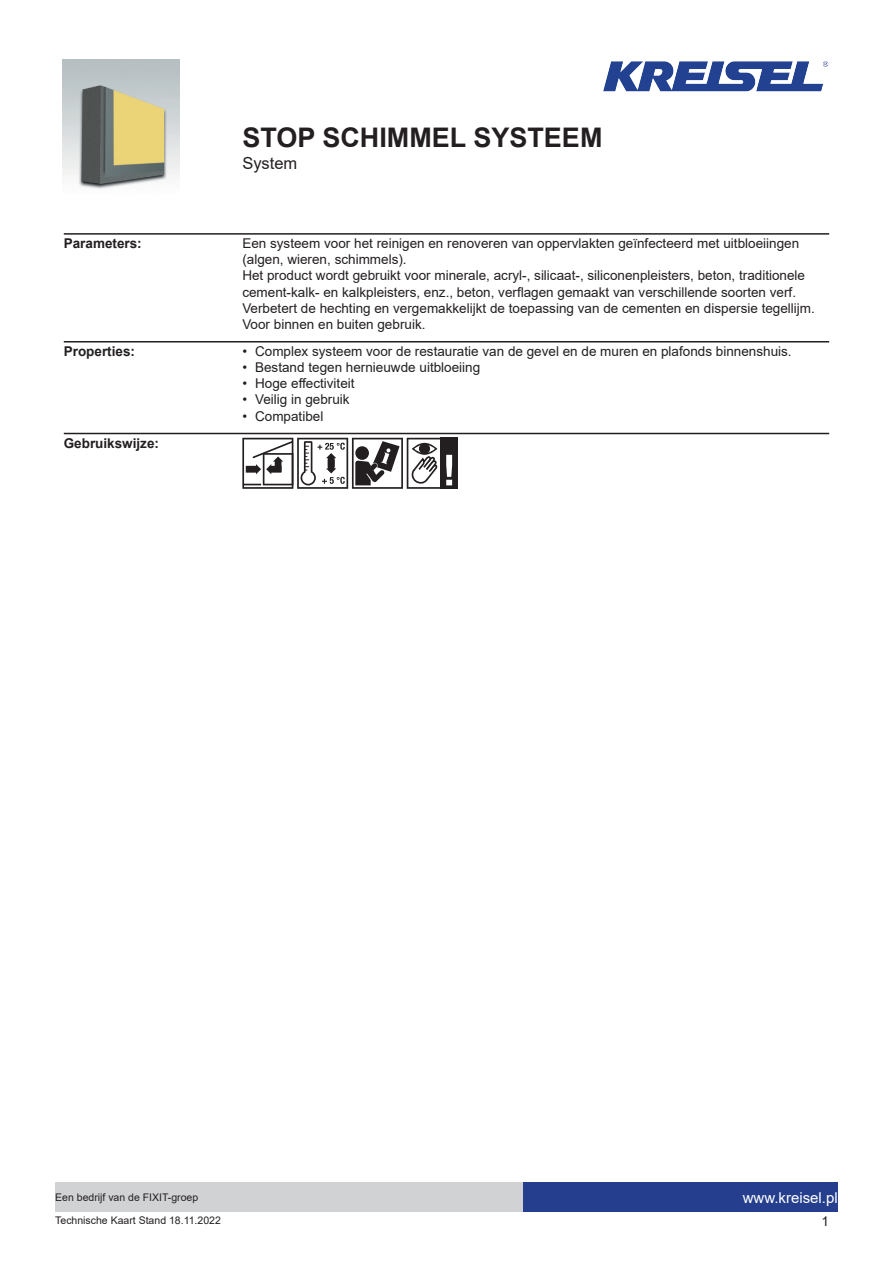
<style>
.page{position:relative;width:893px;height:1263px;background:#fff}
.page>*{position:absolute;margin:0;border:0;box-sizing:border-box;transform-origin:0 0}
.t1{font:700 27px "Arial";color:#231f20}
.t2{font:16.5px "Arial";color:#231f20}
.t3{font:15px "Arial";color:#fff}
.t4{font:13.5px/16.2px "Arial";color:#231f20}
.t5{font:700 13.5px "Arial";color:#231f20}
.t6{font:10.5px "Arial";color:#231f20}
</style>
<div class="page">
<img style="left:63px;top:60px;width:117px;height:129px">
<img style="left:603px;top:61px;width:226px;height:31px">
<div style="left:523px;top:1182px;width:315px;height:30px;background:#253f8e"></div>
<div style="left:55px;top:1182px;width:468px;height:30px;background:#d1d2d4"></div>
<hr style="left:64px;top:233px;width:765px;height:2px;background:#231f20">
<hr style="left:64px;top:341px;width:765px;height:1px;background:#231f20">
<hr style="left:64px;top:433px;width:765px;height:1px;background:#231f20">
<svg style="left:242px;top:438px;width:216px;height:51px"></svg>
<h1 class="t1" style="left:242px;top:119px;width:362px">STOP SCHIMMEL SYSTEEM</h1>
<p class="t2" style="left:242px;top:152px;width:57px">System</p>
<p class="t5" style="left:64px;top:234px;width:80px">Parameters:</p>
<p class="t4" style="left:242px;top:235px;width:574px">Een systeem voor het reinigen en renoveren van oppervlakten geïnfecteerd met uitbloeiingen (algen, wieren, schimmels).<br>Het product wordt gebruikt voor minerale, acryl-, silicaat-, siliconenpleisters, beton, traditionele cement-kalk- en kalkpleisters, enz., beton, verflagen gemaakt van verschillende soorten verf.<br>Verbetert de hechting en vergemakkelijkt de toepassing van de cementen en dispersie tegellijm.<br>Voor binnen en buiten gebruik.</p>
<p class="t5" style="left:64px;top:342px;width:73px">Properties:</p>
<p class="t4" style="left:242px;top:343px;width:551px">• Complex systeem voor de restauratie van de gevel en de muren en plafonds binnenshuis.</p>
<p class="t4" style="left:242px;top:359px;width:239px">• Bestand tegen hernieuwde uitbloeiing</p>
<p class="t4" style="left:242px;top:375px;width:114px">• Hoge effectiviteit</p>
<p class="t4" style="left:242px;top:391px;width:109px">• Veilig in gebruik</p>
<p class="t4" style="left:242px;top:408px;width:83px">• Compatibel</p>
<p class="t5" style="left:64px;top:433px;width:97px">Gebruikswijze:</p>
<p class="t6" style="left:55px;top:1190px;width:144px">Een bedrijf van de FIXIT-groep</p>
<p class="t3" style="left:743px;top:1187px;width:97px">www.kreisel.pl</p>
<p class="t6" style="left:55px;top:1213px;width:167px">Technische Kaart Stand 18.11.2022</p>
<p class="t4" style="left:821px;top:1213px;width:9px">1</p>
</div>
